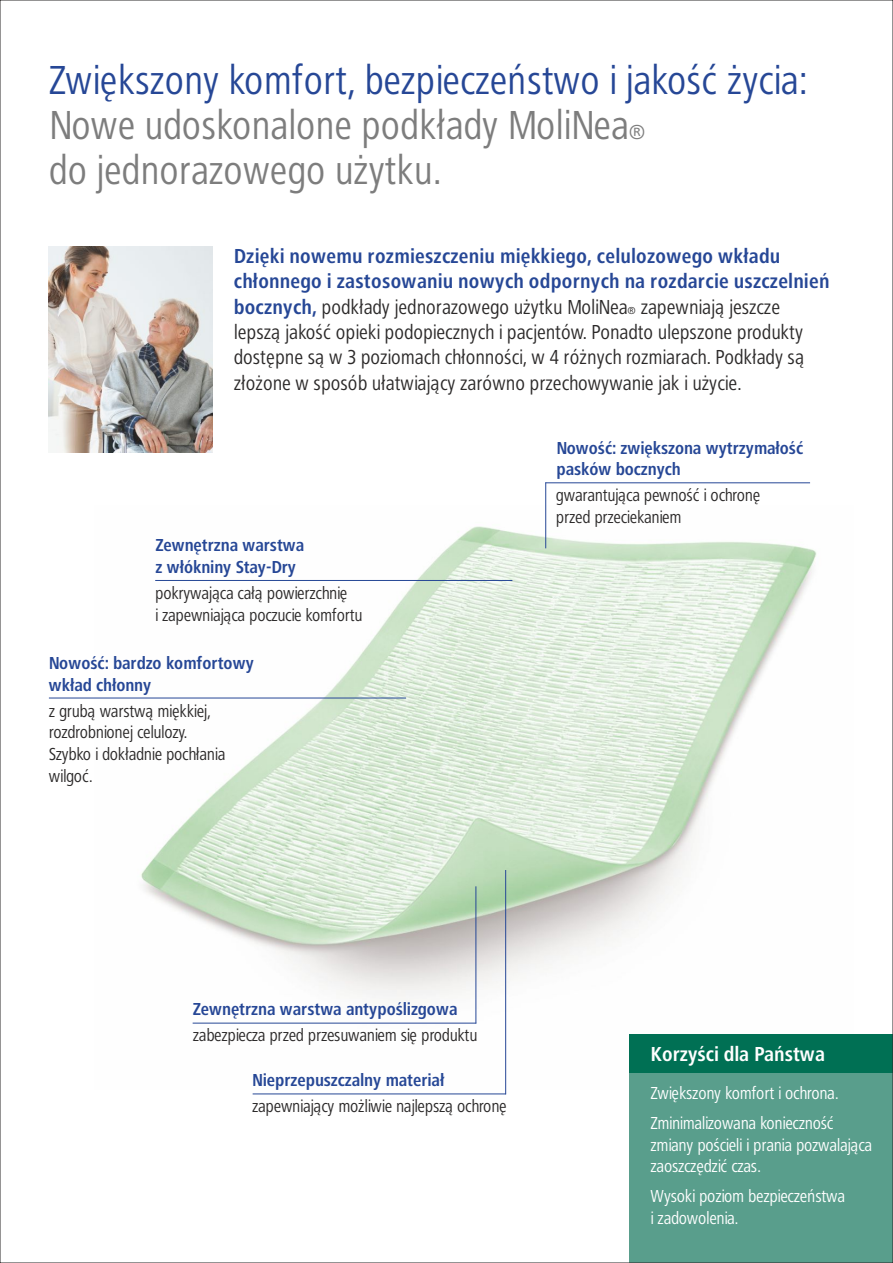
<style>
.page{position:relative;width:893px;height:1263px;background:#fff}
.page>*{position:absolute;margin:0;border:0;box-sizing:border-box;transform-origin:0 0}
.t1{font:42px/45px "Hartmann P Lnormal Normal";letter-spacing:.015em;color:#7d7d7d}
.t2{font:21px/25.3px "Hartmann P Lnormal Normal";letter-spacing:.015em;color:#2b2929}
.t3{font:700 21px/25.3px "Hartmann P Lbold";letter-spacing:.015em;color:#264796}
.t4{font:700 21px "Hartmann P Lbold";color:#fff}
.t5{font:18px/21.8px "Hartmann P Lnormal Normal";color:#2b2929}
.t6{font:700 18px/21.8px "Hartmann P Lbold";color:#264796}
.t7{font:18px/21.8px "Hartmann P Lnormal Normal";color:#fff}
.s1{color:#264796}
.s2{font-size:21px}
.s3{font-family:"Hartmann P Lbold";font-weight:700;color:#264796}
.s4{font-size:10.5px}
</style>
<div class="page">
<img style="left:94px;top:506px;width:723px;height:583px">
<img style="left:49px;top:247px;width:164px;height:205px">
<hr style="left:155px;top:580px;width:357px;height:1px;background:#264796">
<hr style="left:49px;top:698px;width:357px;height:1px;background:#264796">
<hr style="left:545px;top:482px;width:265px;height:1px;background:#264796">
<hr style="left:545px;top:482px;width:1px;height:66px;background:#264796">
<hr style="left:193px;top:1023px;width:283px;height:1px;background:#264796">
<hr style="left:475px;top:886px;width:1px;height:137px;background:#264796">
<hr style="left:253px;top:1093px;width:253px;height:1px;background:#264796">
<hr style="left:505px;top:870px;width:1px;height:224px;background:#264796">
<div style="left:629px;top:1034px;width:264px;height:229px;background:#599e8c"></div>
<div style="left:629px;top:1034px;width:264px;height:39px;background:#007054"></div>
<h1 class="t1" style="left:49px;top:61px;width:758px"><span class="s1">Zwiększony komfort, bezpieczeństwo i jakość życia:<br></span>Nowe udoskonalone podkłady MoliNea<span class="s2">®<br></span>do jednorazowego użytku.</h1>
<p class="t3" style="left:234px;top:245px;width:597px">Dzięki nowemu rozmieszczeniu miękkiego, celulozowego wkładu chłonnego i zastosowaniu nowych odpornych na rozdarcie uszczelnień</p>
<p class="t2" style="left:234px;top:295px;width:572px"><span class="s3">bocznych,</span> podkłady jednorazowego użytku MoliNea<span class="s4">®</span> zapewniają jeszcze lepszą jakość opieki podopiecznych i pacjentów. Ponadto ulepszone produkty dostępne są w 3 poziomach chłonności, w 4 różnych rozmiarach. Podkłady są złożone w sposób ułatwiający zarówno przechowywanie jak i użycie.</p>
<p class="t6" style="left:556px;top:438px;width:248px">Nowość: zwiększona wytrzymałość pasków bocznych</p>
<p class="t6" style="left:156px;top:536px;width:150px">Zewnętrzna warstwa z włókniny Stay-Dry</p>
<p class="t5" style="left:155px;top:583px;width:209px">pokrywająca całą powierzchnię<br>i zapewniająca poczucie komfortu</p>
<p class="t6" style="left:49px;top:654px;width:206px">Nowość: bardzo komfortowy wkład chłonny</p>
<p class="t5" style="left:49px;top:701px;width:178px">z grubą warstwą miękkiej, rozdrobnionej celulozy.<br>Szybko i dokładnie pochłania wilgoć.</p>
<p class="t5" style="left:556px;top:486px;width:206px">gwarantująca pewność i ochronę przed przeciekaniem</p>
<p class="t6" style="left:193px;top:1000px;width:266px">Zewnętrzna warstwa antypoślizgowa</p>
<p class="t5" style="left:193px;top:1026px;width:286px">zabezpiecza przed przesuwaniem się produktu</p>
<p class="t6" style="left:252px;top:1070px;width:194px">Nieprzepuszczalny materiał</p>
<p class="t5" style="left:252px;top:1096px;width:256px">zapewniający możliwie najlepszą ochronę</p>
<p class="t4" style="left:651px;top:1045px;width:176px">Korzyści dla Państwa</p>
<p class="t7" style="left:651px;top:1079px;width:189px;line-height:30px">Zwiększony komfort i ochrona.<br>Zminimalizowana konieczność</p>
<p class="t7" style="left:651px;top:1135px;width:223px">zmiany pościeli i prania pozwalająca zaoszczędzić czas.</p>
<p class="t7" style="left:651px;top:1187px;width:196px">Wysoki poziom bezpieczeństwa i zadowolenia.</p>
</div>
